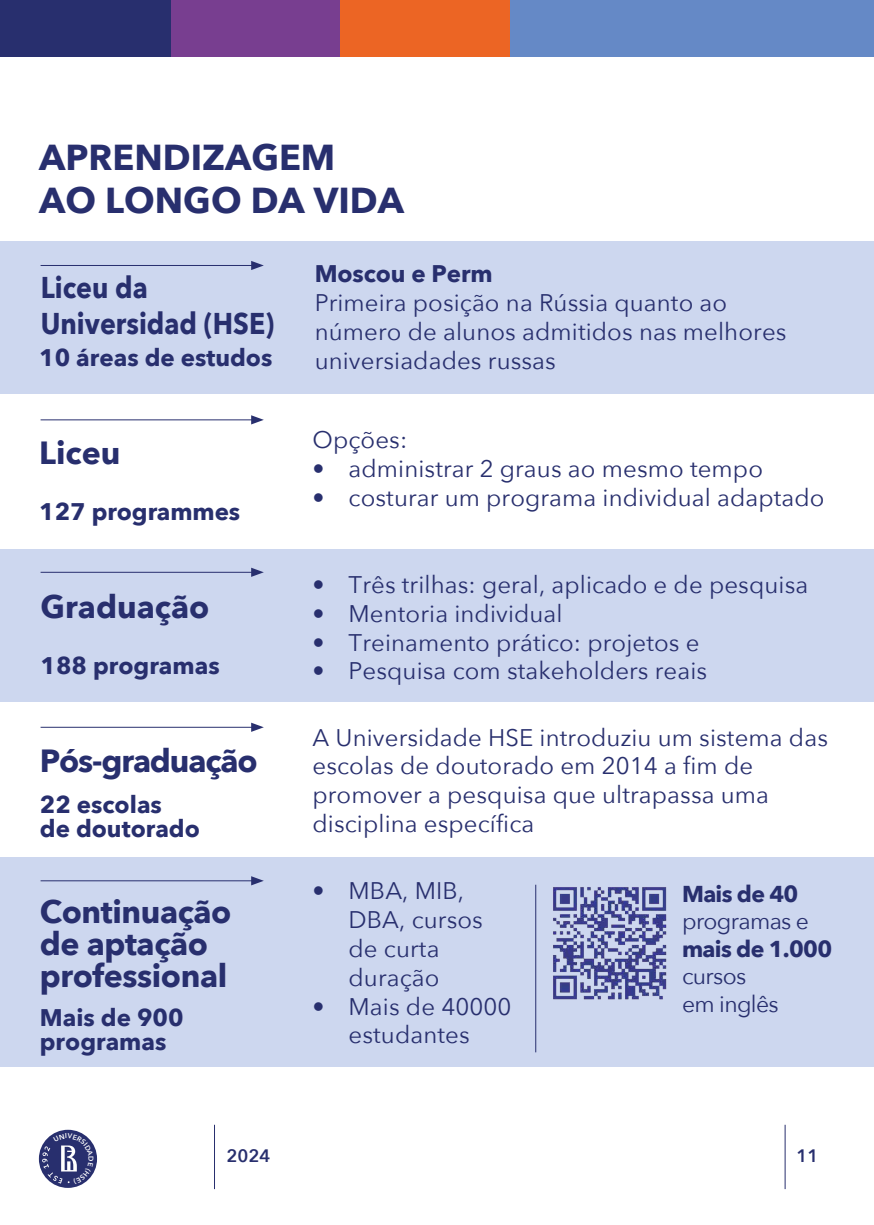
<style>
.page{position:relative;width:874px;height:1225px;background:#fff}
.page>*{position:absolute;margin:0;border:0;box-sizing:border-box;transform-origin:0 0}
.t1{font:700 36px/43.2px "Avenir Next";color:#282f6e}
.t2{font:700 32px/32px "Avenir Next";letter-spacing:-.015em;color:#282f6e}
.t3{font:700 32px "Avenir Next";letter-spacing:-.035em;color:#282f6e}
.t4{font:700 30px/36px "Avenir Next";color:#282f6e;scale:.89 1}
.t5{font:24px/28.8px "Avenir Next";letter-spacing:.005em;color:#282f6e}
.t6{font:700 24px/24px "Avenir Next";color:#282f6e}
.t7{font:23px/27.6px "Avenir Next";letter-spacing:-.03em;color:#282f6e}
.t8{font:700 23px "Avenir Next";letter-spacing:-.03em;color:#282f6e}
.t9{font:600 18px "Avenir Next";color:#282f6e}
</style>
<div class="page">
<hr style="left:784px;top:1124px;width:1px;height:65px;background:#282f6e">
<hr style="left:214px;top:1124px;width:1px;height:65px;background:#282f6e">
<div style="left:0;top:857px;width:873px;height:209px;background:#cdd7ef"></div>
<div style="left:0;top:549px;width:873px;height:152px;background:#cdd7ef"></div>
<div style="left:0;top:241px;width:873px;height:153px;background:#cdd7ef"></div>
<hr style="left:41px;top:880px;width:213px;height:1px;background:#282f6e">
<svg style="left:251px;top:876px;width:13px;height:9px"></svg>
<hr style="left:41px;top:572px;width:213px;height:1px;background:#282f6e">
<svg style="left:251px;top:567px;width:13px;height:10px"></svg>
<hr style="left:41px;top:419px;width:213px;height:1px;background:#282f6e">
<svg style="left:251px;top:415px;width:13px;height:9px"></svg>
<hr style="left:41px;top:265px;width:213px;height:1px;background:#282f6e">
<svg style="left:251px;top:261px;width:13px;height:9px"></svg>
<hr style="left:41px;top:727px;width:213px;height:1px;background:#282f6e">
<svg style="left:251px;top:722px;width:13px;height:10px"></svg>
<img style="left:553px;top:887px;width:114px;height:113px">
<hr style="left:535px;top:884px;width:1px;height:168px;background:#282f6e">
<div style="left:339px;top:0;width:171px;height:57px;background:#ec6524"></div>
<div style="left:169px;top:0;width:170px;height:57px;background:#783e90"></div>
<div style="left:0;top:0;width:170px;height:57px;background:#282f6e"></div>
<div style="left:510px;top:0;width:363px;height:57px;background:#6589c6"></div>
<svg style="left:39px;top:1129px;width:58px;height:58px"></svg>
<svg style="left:42px;top:1133px;width:52px;height:51px;background:#54598b"></svg>
<h1 class="t1" style="left:39px;top:135px;width:366px">APRENDIZAGEM<br>AO LONGO DA VIDA</h1>
<p class="t4" style="left:41px;top:269px;width:264px">Liceu da<br>Universidad (HSE)</p>
<p class="t6" style="left:39px;top:345px;width:234px">10 áreas de estudos</p>
<h2 class="t2" style="left:39px;top:436px;width:83px">Liceu</h2>
<p class="t6" style="left:39px;top:499px;width:202px">127 programmes</p>
<h2 class="t2" style="left:41px;top:590px;width:170px">Graduação</h2>
<p class="t6" style="left:41px;top:653px;width:180px">188 programas</p>
<h2 class="t3" style="left:40px;top:733px;width:219px">Pós-graduação</h2>
<p class="t6" style="left:40px;top:792px;width:161px">22 escolas<br>de doutorado</p>
<h2 class="t2" style="left:40px;top:895px;width:193px">Continuação de aptação professional</h2>
<p class="t6" style="left:40px;top:1005px;width:145px">Mais de 900 programas</p>
<p class="t6" style="left:314px;top:261px;width:179px">Moscou e Perm</p>
<p class="t5" style="left:314px;top:287px;width:473px">Primeira posição na Rússia quanto ao número de alunos admitidos nas melhores universiadades russas</p>
<p class="t5" style="left:312px;top:424px;width:96px">Opções:</p>
<p class="t5" style="left:312px;top:453px;width:452px">• administrar 2 graus ao mesmo tempo</p>
<p class="t5" style="left:312px;top:482px;width:513px">• costurar um programa individual adaptado</p>
<p class="t5" style="left:312px;top:569px;width:497px">• Três trilhas: geral, aplicado e de pesquisa</p>
<p class="t5" style="left:312px;top:598px;width:251px">• Mentoria individual</p>
<p class="t5" style="left:312px;top:627px;width:388px">• Treinamento prático: projetos e</p>
<p class="t5" style="left:312px;top:655px;width:396px">• Pesquisa com stakeholders reais</p>
<p class="t5" style="left:312px;top:722px;width:516px">A Universidade HSE introduziu um sistema das escolas de doutorado em 2014 a fim de promover a pesquisa que ultrapassa uma disciplina específica</p>
<p class="t5" style="left:348px;top:875px;width:136px;text-indent:-36px">• MBA, MIB,<br>DBA, cursos de curta duração</p>
<p class="t5" style="left:312px;top:990px;width:200px;text-align:center">• Mais de 40000 estudantes</p>
<p class="t8" style="left:681px;top:873px;width:118px">Mais de 40</p>
<p class="t7" style="left:681px;top:906px;width:128px">programas e</p>
<p class="t8" style="left:681px;top:928px;width:152px">mais de 1.000</p>
<p class="t7" style="left:681px;top:961px;width:98px">cursos em inglês</p>
<p class="t9" style="left:226px;top:1140px;width:45px">2024</p>
<p class="t9" style="left:796px;top:1140px;width:23px">11</p>
</div>
